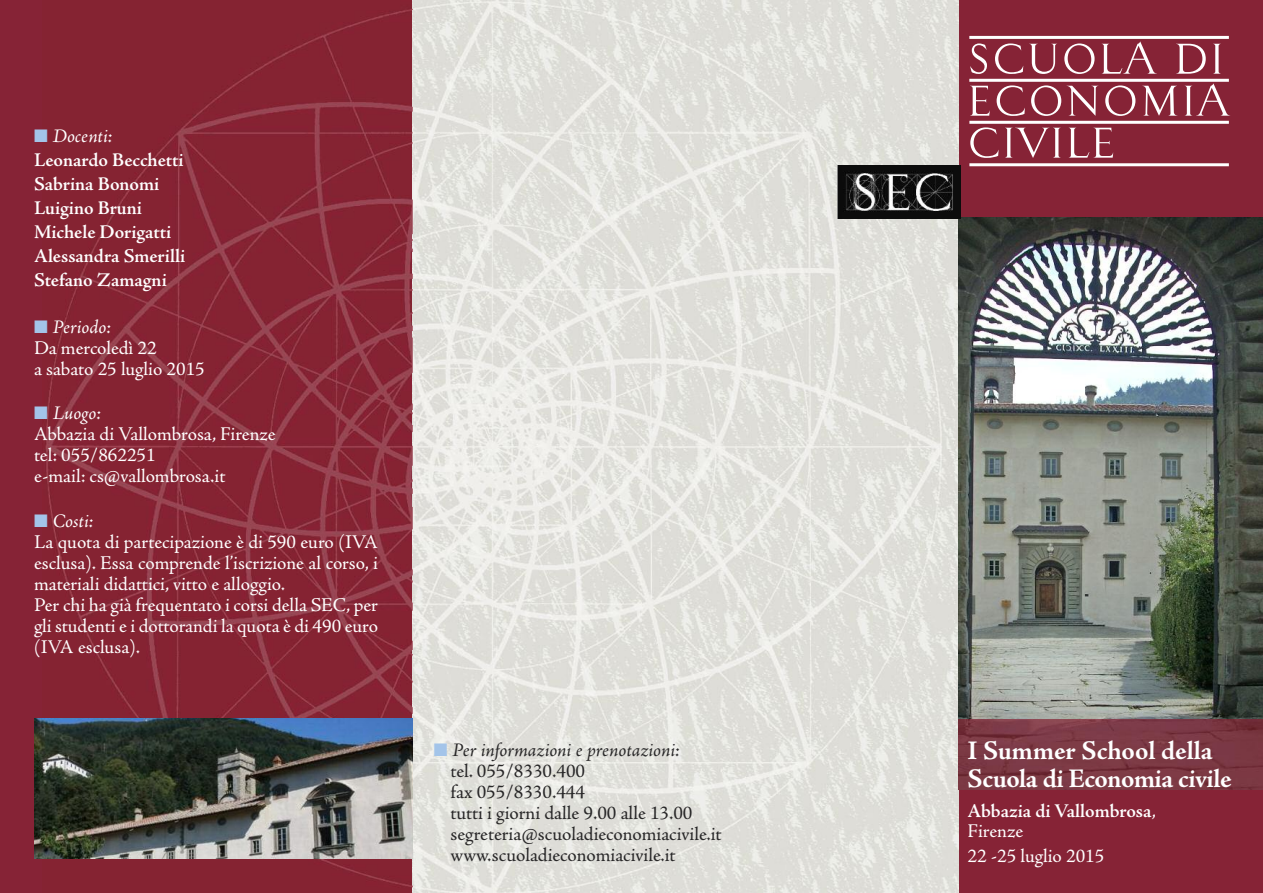
<style>
.page{position:relative;width:1263px;height:893px;background:#862336}
.page>*{position:absolute;margin:0;border:0;box-sizing:border-box;transform-origin:0 0}
.t1{font:52.05px/42px "Pacioli";letter-spacing:-.015em;color:#fff;text-align:justify}
.t2{font:700 27px/28.5px "Adobe Jenson Pro";letter-spacing:-.01em;color:#fff}
.t3{font:19.5px/21px "Adobe Jenson Pro";color:#fff}
.t4{font:19.5px/21px "Adobe Jenson Pro";color:#272627}
.t5{font:600 19.5px/24px "Adobe Jenson Pro";letter-spacing:-.005em;color:#fff}
.s1{color:#a3c4e9}
.s2{font-weight:400;font-style:italic}
.s3{font-style:italic}
.s4{font-weight:400}
</style>
<div class="page">
<img style="left:43px;top:0;width:915px;height:893px">
<img style="left:959px;top:218px;width:304px;height:502px">
<img style="left:959px;top:720px;width:304px;height:69px">
<img style="left:837px;top:166px;width:123px;height:53px">
<hr style="left:969px;top:79px;width:260px;height:3px;background:#fff">
<hr style="left:969px;top:121px;width:260px;height:3px;background:#fff">
<hr style="left:969px;top:163px;width:260px;height:3px;background:#fff">
<hr style="left:969px;top:36px;width:260px;height:3px;background:#fff">
<img style="left:34px;top:719px;width:378px;height:140px">
<p class="t5" style="left:34px;top:126px;width:153px"><span class="s1">■</span> <span class="s2">Docenti:<br></span>Leonardo Becchetti<br>Sabrina Bonomi<br>Luigino Bruni<br>Michele Dorigatti<br>Alessandra Smerilli<br>Stefano Zamagni</p>
<p class="t3" style="left:34px;top:318px;width:172px"><span class="s1">■</span> <span class="s3">Periodo:<br></span>Da mercoledì 22<br>a sabato 25 luglio 2015</p>
<p class="t3" style="left:34px;top:405px;width:243px"><span class="s1">■</span> <span class="s3">Luogo:<br></span>Abbazia di Vallombrosa, Firenze tel: 055/862251<br>e-mail: cs@vallombrosa.it</p>
<p class="t3" style="left:34px;top:512px;width:346px"><span class="s1">■</span> <span class="s3">Costi:<br></span>La quota di partecipazione è di 590 euro (IVA esclusa). Essa comprende l’iscrizione al corso, i materiali didattici, vitto e alloggio.<br>Per chi ha già frequentato i corsi della SEC, per gli studenti e i dottorandi la quota è di 490 euro (IVA esclusa).</p>
<p class="t4" style="left:450px;top:741px;width:273px;text-indent:-17px"><span class="s1">■</span> <span class="s3">Per informazioni e prenotazioni:<br></span>tel. 055/8330.400<br>fax 055/8330.444<br>tutti i giorni dalle 9.00 alle 13.00 segreteria@scuoladieconomiacivile.it www.scuoladieconomiacivile.it</p>
<h1 class="t1" style="left:966px;top:35px;width:265px">SCUOLA DI ECONOMIA CIVILE</h1>
<h2 class="t2" style="left:968px;top:739px;width:266px">I Summer School della<br>Scuola di Economia civile</h2>
<p class="t5" style="left:968px;top:803px;width:190px;line-height:19.5px">Abbazia di Vallombrosa<span class="s4">,<br>Firenze</span></p>
<p class="t3" style="left:968px;top:847px;width:138px">22 -25 luglio 2015</p>
</div>
